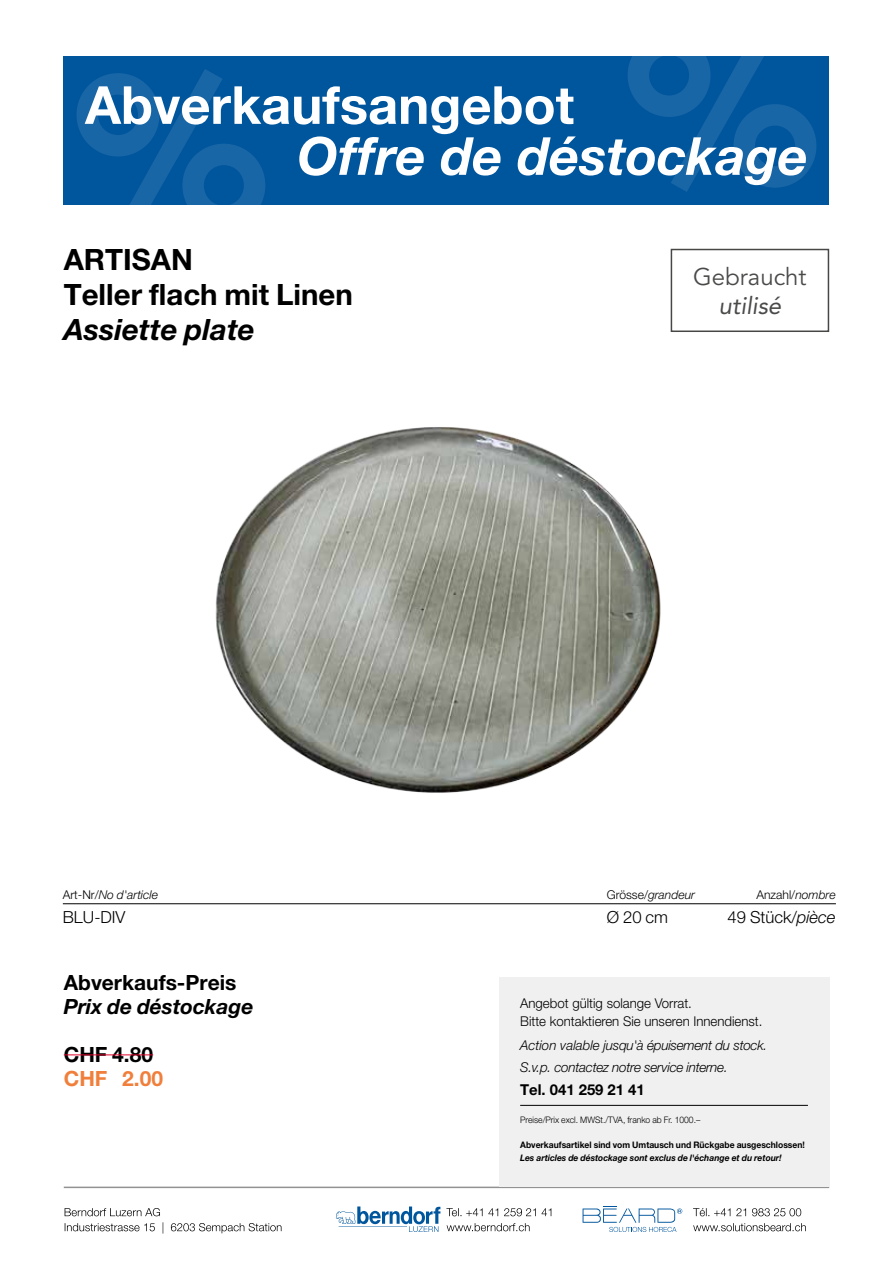
<style>
.page{position:relative;width:893px;height:1263px;background:#fff}
.page>*{position:absolute;margin:0;border:0;box-sizing:border-box;transform-origin:0 0}
.t1{font:700 52.5px "Helvetica Neue LT Pro";color:#fff}
.t2{font:italic 700 52.5px "Helvetica Neue LT Pro";color:#fff}
.t3{font:700 29.4px/35.2px "Helvetica Neue LT Pro";color:#000}
.t4{font:italic 700 29.4px "Helvetica Neue LT Pro";color:#000}
.t5{font:24px "Avenir LT Std";color:#4a4a49}
.t6{font:italic 24px "Avenir LT Std";color:#4a4a49}
.t7{font:700 21px "Helvetica Neue LT Pro";color:#000}
.t8{font:italic 700 21px "Helvetica Neue LT Pro";color:#000}
.t9{font:700 21px "Helvetica Neue LT Pro";color:#f07f3c}
.t10{font:300 16.65px "Helvetica Neue LT Pro";color:#000}
.t11{font:700 15px "Helvetica Neue LT Pro";color:#000}
.t12{font:italic 300 13.5px/22.5px "Helvetica Neue LT Pro";letter-spacing:-.02em;color:#000}
.t13{font:300 13.5px/18px "Helvetica Neue LT Pro";color:#000}
.t14{font:italic 300 12.15px "Helvetica Neue LT Pro";color:#000}
.t15{font:300 12.15px "Helvetica Neue LT Pro";color:#000}
.t16{font:700 9px "Helvetica Neue LT Pro";color:#000;scale:.95 1}
.t17{font:italic 700 9px "Helvetica Neue LT Pro";color:#000;scale:.95 1}
.t18{font:300 9px "Helvetica Neue LT Pro";color:#000;scale:.95 1}
.s1{font-style:normal}
.s2{font-style:italic}
</style>
<div class="page">
<div style="left:64px;top:56px;width:765px;height:149px;background:#00569d"></div>
<hr style="left:64px;top:1186px;width:765px;height:2px;background:#929292">
<svg style="left:77px;top:69px;width:188px;height:136px"></svg>
<svg style="left:628px;top:56px;width:188px;height:136px"></svg>
<svg style="left:583px;top:1206px;width:99px;height:26px"></svg>
<svg style="left:693px;top:1223px;width:113px;height:8px"></svg>
<svg style="left:693px;top:1208px;width:108px;height:8px"></svg>
<svg style="left:336px;top:1206px;width:104px;height:26px"></svg>
<svg style="left:447px;top:1223px;width:83px;height:8px"></svg>
<svg style="left:446px;top:1208px;width:105px;height:8px"></svg>
<svg style="left:65px;top:1222px;width:216px;height:11px"></svg>
<svg style="left:65px;top:1208px;width:95px;height:8px"></svg>
<div style="left:499px;top:977px;width:330px;height:209px;background:#f0f0f0"></div>
<hr style="left:520px;top:1105px;width:288px;height:1px;background:#000">
<hr style="left:63px;top:903px;width:773px;height:1px;background:#000">
<hr style="left:64px;top:1054px;width:89px;height:1px;background:#dd052b">
<img style="left:215px;top:427px;width:446px;height:366px">
<div style="left:671px;top:249px;width:158px;height:83px;border:2px solid #474746"></div>
<h1 class="t1" style="left:85px;top:73px;width:491px">Abverkaufsangebot</h1>
<h1 class="t2" style="left:297px;top:124px;width:512px">Offre de déstockage</h1>
<h2 class="t3" style="left:64px;top:241px;width:291px">ARTISAN<br>Teller flach mit Linen</h2>
<h2 class="t4" style="left:64px;top:312px;width:192px">Assiette plate</h2>
<h3 class="t5" style="left:693px;top:263px;width:115px">Gebraucht</h3>
<h3 class="t6" style="left:719px;top:292px;width:64px">utilisé</h3>
<p class="t14" style="left:63px;top:888px;width:97px"><span class="s1">Art-Nr/</span>No d'article</p>
<p class="t14" style="left:607px;top:888px;width:90px"><span class="s1">Grösse/</span>grandeur</p>
<p class="t15" style="left:756px;top:887px;width:81px">Anzahl/<span class="s2">nombre</span></p>
<p class="t10" style="left:63px;top:907px;width:64px">BLU-DIV</p>
<p class="t10" style="left:607px;top:907px;width:63px">Ø 20 cm</p>
<p class="t10" style="left:728px;top:907px;width:109px">49 Stück/<span class="s2">pièce</span></p>
<h3 class="t7" style="left:64px;top:969px;width:174px">Abverkaufs-Preis</h3>
<h3 class="t8" style="left:64px;top:993px;width:191px">Prix de déstockage</h3>
<h3 class="t7" style="left:64px;top:1041px;width:91px">CHF 4.80</h3>
<h3 class="t9" style="left:64px;top:1065px;width:101px">CHF 2.00</h3>
<p class="t13" style="left:520px;top:994px;width:244px">Angebot gültig solange Vorrat.<br>Bitte kontaktieren Sie unseren Innendienst.</p>
<p class="t12" style="left:520px;top:1034px;width:248px">Action valable jusqu'à épuisement du stock.<br>S.v.p. contactez notre service interne.</p>
<p class="t11" style="left:520px;top:1080px;width:126px">Tel. 041 259 21 41</p>
<p class="t18" style="left:520px;top:1114px;width:191px">Preise/Prix excl. MWSt./TVA, franko ab Fr. 1000.–</p>
<p class="t16" style="left:520px;top:1139px;width:301px">Abverkaufsartikel sind vom Umtausch und Rückgabe ausgeschlossen!</p>
<p class="t17" style="left:520px;top:1152px;width:277px">Les articles de déstockage sont exclus de l'échange et du retour!</p>
</div>
